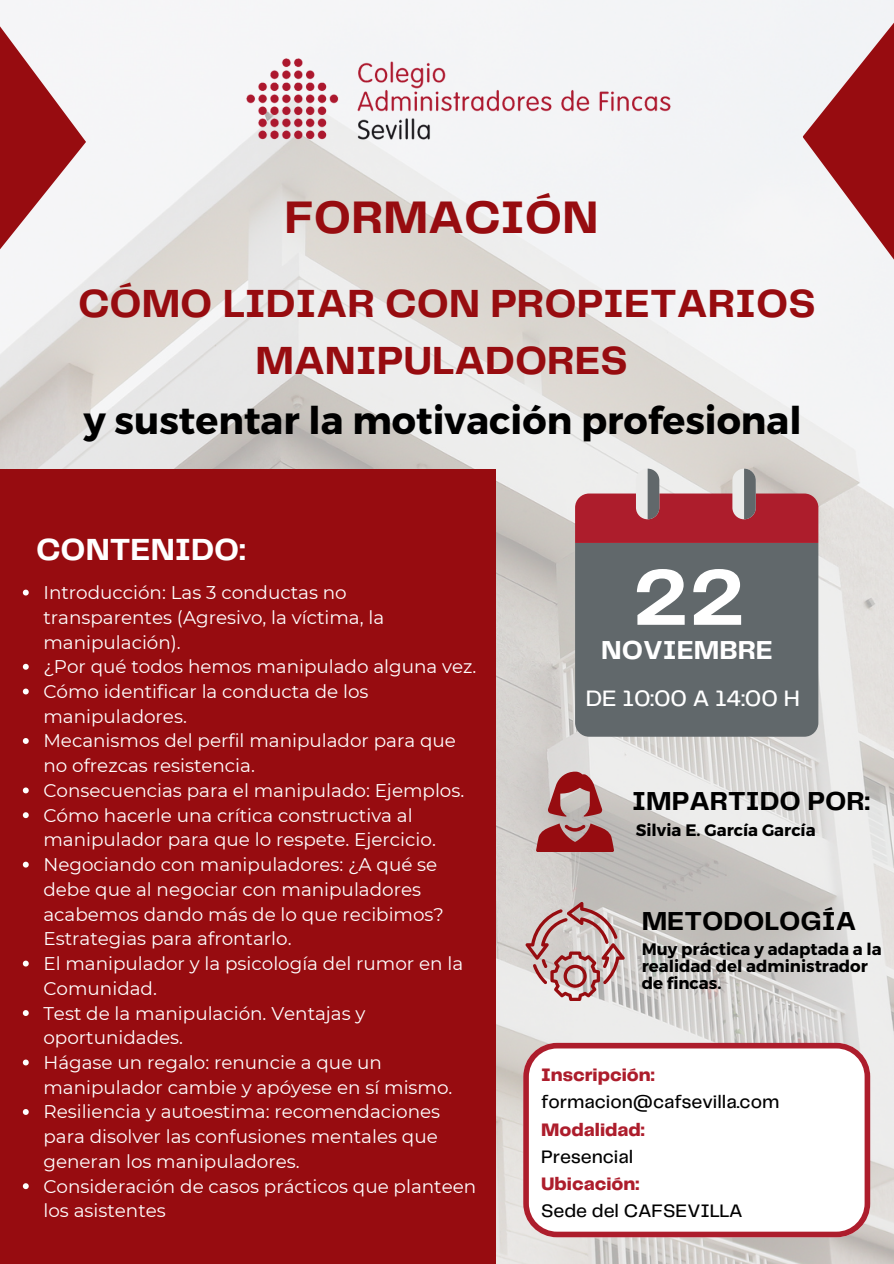
<style>
.page{position:relative;width:894px;height:1264px;background:#fff}
.page>*{position:absolute;margin:0;border:0;box-sizing:border-box;transform-origin:0 0}
.t1{font:700 81.75px "Telegraf";color:#fff}
.t2{font:700 47.25px "Telegraf";color:#970c10}
.t3{font:700 40.8px/56.4px "Telegraf";color:#970c10;text-align:center}
.t4{font:700 38.1px "Montserrat";color:#000}
.t5{font:700 31.65px "Telegraf";color:#fff}
.t6{font:700 27px "Telegraf";color:#000}
.t7{font:700 27px "Telegraf";color:#fff}
.t8{font:500 23.25px "Telegraf";color:#fff}
.t9{font:500 18.75px "Telegraf";color:#000}
.t10{font:800 18.75px "Telegraf";color:#ad1d2c}
.t11{font:18.3px/24.8px "Montserrat";color:#fff}
.t12{font:700 16.5px/16.8px "Montserrat";color:#000}
</style>
<div class="page">
<img style="left:0;top:0;width:893px;height:1263px">
<svg style="left:802px;top:0;width:91px;height:327px"></svg>
<img style="left:245px;top:59px;width:427px;height:81px">
<div style="left:0;top:468px;width:495px;height:795px;background:#970c10"></div>
<div style="left:575px;top:543px;width:243px;height:193px;background:#61686b"></div>
<svg style="left:575px;top:468px;width:243px;height:75px;background:#ba646c"></svg>
<svg style="left:523px;top:1042px;width:346px;height:195px"></svg>
<svg style="left:525px;top:901px;width:99px;height:99px;background:#c8abaa"></svg>
<svg style="left:547px;top:771px;width:55px;height:45px;background:#b67576"></svg>
<svg style="left:535px;top:823px;width:79px;height:28px;background:#a34042"></svg>
<svg style="left:23px;top:589px;width:6px;height:6px"></svg>
<svg style="left:23px;top:664px;width:6px;height:5px"></svg>
<svg style="left:23px;top:688px;width:6px;height:6px"></svg>
<svg style="left:23px;top:738px;width:6px;height:6px"></svg>
<svg style="left:23px;top:787px;width:6px;height:6px"></svg>
<svg style="left:23px;top:812px;width:6px;height:6px"></svg>
<svg style="left:23px;top:861px;width:6px;height:6px"></svg>
<svg style="left:23px;top:960px;width:6px;height:6px"></svg>
<svg style="left:23px;top:1010px;width:6px;height:5px"></svg>
<svg style="left:23px;top:1059px;width:6px;height:6px"></svg>
<svg style="left:23px;top:1109px;width:6px;height:5px"></svg>
<svg style="left:23px;top:1183px;width:6px;height:6px"></svg>
<svg style="left:0;top:0;width:86px;height:327px"></svg>
<p class="t2" style="left:284px;top:197px;width:315px">FORMACIÓN</p>
<p class="t3" style="left:78px;top:278px;width:738px">CÓMO LIDIAR CON PROPIETARIOS<br>MANIPULADORES</p>
<p class="t4" style="left:84px;top:395px;width:719px">y sustentar la motivación profesional</p>
<p class="t5" style="left:36px;top:536px;width:211px">CONTENIDO:</p>
<p class="t11" style="left:43px;top:580px;width:342px">Introducción: Las 3 conductas no transparentes (Agresivo, la víctima, la manipulación).</p>
<p class="t11" style="left:43px;top:654px;width:434px">¿Por qué todos hemos manipulado alguna vez.</p>
<p class="t11" style="left:43px;top:679px;width:326px">Cómo identificar la conducta de los manipuladores.</p>
<p class="t11" style="left:43px;top:728px;width:414px">Mecanismos del perfil manipulador para que no ofrezcas resistencia.</p>
<p class="t11" style="left:43px;top:778px;width:422px">Consecuencias para el manipulado: Ejemplos.</p>
<p class="t11" style="left:43px;top:802px;width:394px">Cómo hacerle una crítica constructiva al manipulador para que lo respete. Ejercicio.</p>
<p class="t11" style="left:43px;top:852px;width:402px">Negociando con manipuladores: ¿A qué se debe que al negociar con manipuladores acabemos dando más de lo que recibimos?<br>Estrategias para afrontarlo.</p>
<p class="t11" style="left:43px;top:951px;width:421px">El manipulador y la psicología del rumor en la<br>Comunidad.</p>
<p class="t11" style="left:43px;top:1000px;width:323px">Test de la manipulación. Ventajas y oportunidades.</p>
<p class="t11" style="left:43px;top:1050px;width:410px">Hágase un regalo: renuncie a que un manipulador cambie y apóyese en sí mismo.</p>
<p class="t11" style="left:43px;top:1099px;width:398px">Resiliencia y autoestima: recomendaciones para disolver las confusiones mentales que generan los manipuladores.</p>
<p class="t11" style="left:43px;top:1173px;width:434px">Consideración de casos prácticos que planteen los asistentes</p>
<p class="t1" style="left:632px;top:562px;width:114px">22</p>
<p class="t7" style="left:601px;top:638px;width:173px">NOVIEMBRE</p>
<p class="t8" style="left:585px;top:688px;width:215px">DE 10:00 A 14:00 H</p>
<p class="t6" style="left:632px;top:789px;width:239px">IMPARTIDO POR:</p>
<p class="t12" style="left:635px;top:820px;width:181px">Silvia E. García García</p>
<p class="t6" style="left:641px;top:909px;width:216px">METODOLOGÍA</p>
<p class="t12" style="left:641px;top:939px;width:241px">Muy práctica y adaptada a la realidad del administrador</p>
<p class="t12" style="left:641px;top:973px;width:81px">de fincas.</p>
<p class="t10" style="left:541px;top:1067px;width:115px">Inscripción:</p>
<p class="t9" style="left:541px;top:1094px;width:240px">formacion@cafsevilla.com</p>
<p class="t10" style="left:541px;top:1121px;width:105px">Modalidad:</p>
<p class="t9" style="left:541px;top:1148px;width:94px">Presencial</p>
<p class="t10" style="left:541px;top:1175px;width:100px">Ubicación:</p>
<p class="t9" style="left:541px;top:1202px;width:203px">Sede del CAFSEVILLA</p>
</div>
